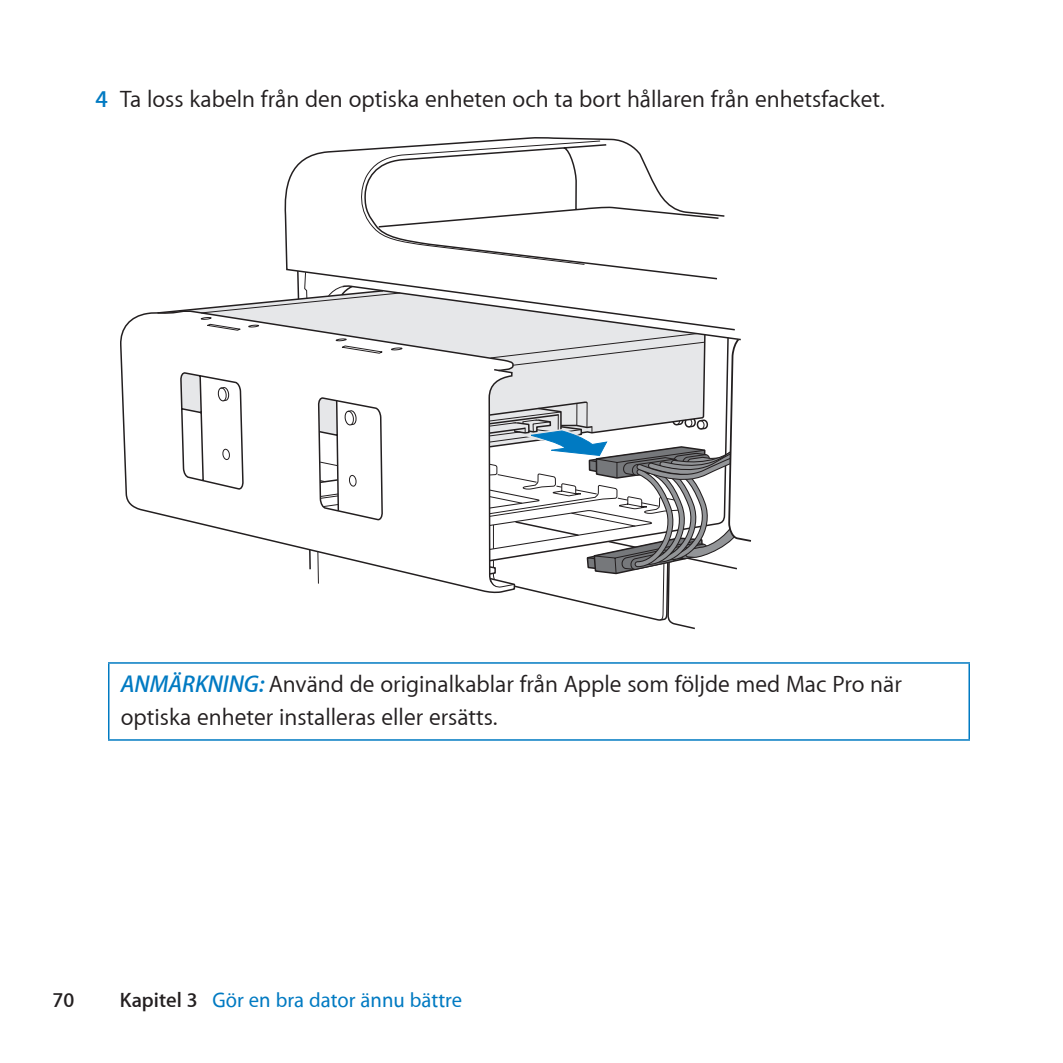
<style>
.page{position:relative;width:1063px;height:1063px;background:#fff}
.page>*{position:absolute;margin:0;border:0;box-sizing:border-box;transform-origin:0 0}
.t1{font:24px/33px "Myriad Set Text";color:#231f20}
.t2{font:500 21px "Myriad Set";color:#007ac2}
.t3{font:600 21px "Myriad Set";color:#231f20}
.s1{font-family:"Myriad Set";font-weight:600;color:#007ac2}
.s2{font-family:"Myriad Set";font-weight:600;font-style:italic;color:#007ac2}
.s3{font-weight:600;color:#231f20}
</style>
<div class="page">
<svg style="left:284px;top:138px;width:441px;height:134px"></svg>
<svg style="left:358px;top:140px;width:243px;height:125px"></svg>
<hr style="left:297px;top:271px;width:2px;height:28px;background:#231f20">
<svg style="left:120px;top:312px;width:36px;height:202px"></svg>
<svg style="left:156px;top:272px;width:595px;height:357px"></svg>
<hr style="left:108px;top:662px;width:862px;height:2px;background:#007ac2">
<hr style="left:108px;top:664px;width:2px;height:75px;background:#007ac2">
<hr style="left:968px;top:664px;width:2px;height:75px;background:#007ac2">
<hr style="left:108px;top:739px;width:862px;height:2px;background:#007ac2">
<p class="t1" style="left:96px;top:82px;width:791px"><span class="s1">4</span> Ta loss kabeln från den optiska enheten och ta bort hållaren från enhetsfacket.</p>
<p class="t1" style="left:121px;top:667px;width:783px"><span class="s2">ANMÄRKNING:</span> Använd de originalkablar från Apple som följde med Mac Pro när optiska enheter installeras eller ersätts.</p>
<p class="t3" style="left:53px;top:987px;width:23px">70</p>
<p class="t2" style="left:120px;top:987px;width:344px"><span class="s3">Kapitel 3</span> Gör en bra dator ännu bättre</p>
</div>
